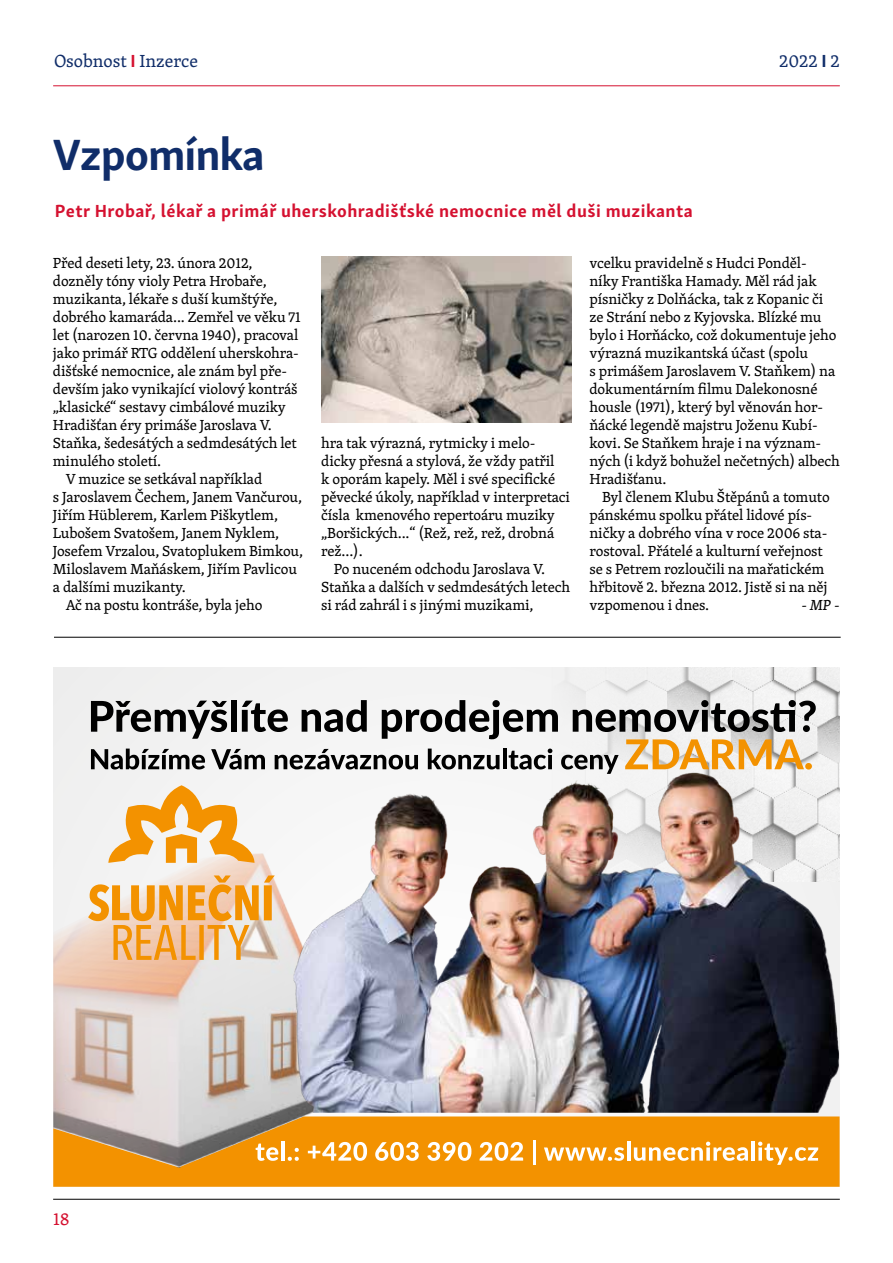
<style>
.page{position:relative;width:893px;height:1263px;background:#fff}
.page>*{position:absolute;margin:0;border:0;box-sizing:border-box;transform-origin:0 0}
.t1{font:700 45px "Skolar Sans Latn";letter-spacing:-.025em;color:#102d69}
.t2{font:700 18px "Skolar Sans Latn";letter-spacing:.025em;color:#d51130}
.t3{font:18px "Skolar Latin";color:#102d69}
.t4{font:600 18px "Skolar Latin";color:#102d69}
.t5{font:18px "Skolar Latin";color:#d51130}
.t6{font:15px/18px "Skolar Latin";letter-spacing:-.01em;color:#000}
.t7{font:italic 15px "Skolar Latin";color:#000}
.s1{font-family:"Skolar Sans Latn";font-weight:700;color:#d51130}
.s2{font-family:"Skolar Sans Latn";font-weight:700}
</style>
<div class="page">
<hr style="left:53px;top:86px;width:787px;height:1px;background:#d51130">
<hr style="left:53px;top:1199px;width:787px;height:1px;background:#000">
<hr style="left:54px;top:637px;width:787px;height:1px;background:#000">
<div style="left:53px;top:668px;width:787px;height:519px;background:#f2f2f2"></div>
<img style="left:415px;top:668px;width:425px;height:191px">
<div style="left:53px;top:1116px;width:787px;height:71px;background:#f39200"></div>
<svg style="left:322px;top:1142px;width:45px;height:19px"></svg>
<svg style="left:375px;top:1142px;width:44px;height:19px"></svg>
<svg style="left:427px;top:1142px;width:44px;height:19px"></svg>
<svg style="left:480px;top:1142px;width:43px;height:19px"></svg>
<hr style="left:533px;top:1141px;width:3px;height:24px;background:#fff">
<svg style="left:544px;top:1147px;width:80px;height:14px"></svg>
<hr style="left:627px;top:1141px;width:3px;height:19px;background:#fff">
<svg style="left:634px;top:1141px;width:114px;height:20px"></svg>
<hr style="left:751px;top:1141px;width:4px;height:19px;background:#fff">
<svg style="left:758px;top:1141px;width:60px;height:24px"></svg>
<svg style="left:91px;top:701px;width:136px;height:38px"></svg>
<div style="left:231px;top:700px;width:6px;height:32px;background:#000"></div>
<svg style="left:242px;top:701px;width:46px;height:31px"></svg>
<svg style="left:302px;top:700px;width:65px;height:32px"></svg>
<svg style="left:382px;top:700px;width:176px;height:39px"></svg>
<svg style="left:573px;top:700px;width:243px;height:32px"></svg>
<svg style="left:91px;top:748px;width:114px;height:21px"></svg>
<svg style="left:211px;top:749px;width:54px;height:20px"></svg>
<svg style="left:275px;top:749px;width:143px;height:20px"></svg>
<svg style="left:428px;top:748px;width:71px;height:21px"></svg>
<hr style="left:503px;top:748px;width:4px;height:21px;background:#000">
<svg style="left:509px;top:748px;width:43px;height:21px"></svg>
<svg style="left:561px;top:755px;width:58px;height:17px"></svg>
<svg style="left:625px;top:739px;width:187px;height:30px"></svg>
<img style="left:53px;top:882px;width:269px;height:287px">
<svg style="left:88px;top:785px;width:187px;height:175px"></svg>
<img style="left:293px;top:772px;width:546px;height:341px">
<img style="left:321px;top:256px;width:251px;height:167px">
<p class="t3" style="left:54px;top:47px;width:146px">Osobnost <span class="s1">I</span> Inzerce</p>
<p class="t4" style="left:779px;top:47px;width:62px">2022 <span class="s2">I</span> 2</p>
<h1 class="t1" style="left:53px;top:118px;width:213px">Vzpomínka</h1>
<p class="t2" style="left:55px;top:197px;width:640px">Petr Hrobař, lékař a primář uherskohradišťské nemocnice měl duši muzikanta</p>
<p class="t6" style="left:53px;top:253px;width:201px">Před deseti lety, 23. února 2012,</p>
<p class="t6" style="left:53px;top:271px;width:215px">dozněly tóny violy Petra Hrobaře,</p>
<p class="t6" style="left:53px;top:289px;width:226px">muzikanta, lékaře s duší kumštýře,</p>
<p class="t6" style="left:53px;top:307px;width:249px">dobrého kamaráda... Zemřel ve věku 71</p>
<p class="t6" style="left:53px;top:325px;width:247px">let (narozen 10. června 1940), pracoval</p>
<p class="t6" style="left:53px;top:343px;width:247px">jako primář RTG oddělení uherskohra-</p>
<p class="t6" style="left:53px;top:361px;width:236px">dišťské nemocnice, ale znám byl pře-</p>
<p class="t6" style="left:53px;top:379px;width:246px">devším jako vynikající violový kontráš</p>
<p class="t6" style="left:53px;top:397px;width:234px">„klasické“ sestavy cimbálové muziky</p>
<p class="t6" style="left:53px;top:415px;width:221px">Hradišťan éry primáše Jaroslava V.</p>
<p class="t6" style="left:53px;top:433px;width:245px">Staňka, šedesátých a sedmdesátých let</p>
<p class="t6" style="left:53px;top:451px;width:110px">minulého století.</p>
<p class="t6" style="left:66px;top:469px;width:198px">V muzice se setkával například</p>
<p class="t6" style="left:53px;top:487px;width:251px">s Jaroslavem Čechem, Janem Vančurou,</p>
<p class="t6" style="left:53px;top:505px;width:227px">Jiřím Hüblerem, Karlem Piškytlem,</p>
<p class="t6" style="left:53px;top:523px;width:228px">Lubošem Svatošem, Janem Nyklem,</p>
<p class="t6" style="left:53px;top:541px;width:252px">Josefem Vrzalou, Svatoplukem Bimkou,</p>
<p class="t6" style="left:53px;top:559px;width:246px">Miloslavem Maňáskem, Jiřím Pavlicou</p>
<p class="t6" style="left:53px;top:577px;width:134px">a dalšími muzikanty.</p>
<p class="t6" style="left:66px;top:595px;width:198px">Ač na postu kontráše, byla jeho</p>
<p class="t6" style="left:321px;top:433px;width:216px">hra tak výrazná, rytmicky i melo-</p>
<p class="t6" style="left:321px;top:451px;width:235px">dicky přesná a stylová, že vždy patřil</p>
<p class="t6" style="left:321px;top:469px;width:235px">k oporám kapely. Měl i své specifické</p>
<p class="t6" style="left:321px;top:487px;width:250px">pěvecké úkoly, například v interpretaci</p>
<p class="t6" style="left:321px;top:505px;width:235px">čísla kmenového repertoáru muziky</p>
<p class="t6" style="left:321px;top:523px;width:235px">„Boršických...“ (Rež, rež, rež, drobná</p>
<p class="t6" style="left:321px;top:541px;width:43px">rež...).</p>
<p class="t6" style="left:334px;top:559px;width:213px">Po nuceném odchodu Jaroslava V.</p>
<p class="t6" style="left:321px;top:577px;width:250px">Staňka a dalších v sedmdesátých letech</p>
<p class="t6" style="left:321px;top:595px;width:214px">si rád zahrál i s jinými muzikami,</p>
<p class="t6" style="left:589px;top:253px;width:252px">vcelku pravidelně s Hudci Ponděl-<br>níky Františka Hamady. Měl rád jak písničky z Dolňácka, tak z Kopanic či ze Strání nebo z Kyjovska. Blízké mu bylo i Horňácko, což dokumentuje jeho výrazná muzikantská účast (spolu<br>s primášem Jaroslavem V. Staňkem) na dokumentárním filmu Dalekonosné housle (1971), který byl věnován hor&shy;ňácké legendě majstru Joženu Kubí&shy;kovi. Se Staňkem hraje i na význam&shy;ných (i když bohužel nečetných) albech Hradišťanu.</p>
<p class="t6" style="left:589px;top:487px;width:242px;text-indent:13px">Byl členem Klubu Štěpánů a tomuto pánskému spolku přátel lidové pís&shy;ničky a dobrého vína v roce 2006 sta&shy;rostoval. Přátelé a kulturní veřejnost se s Petrem rozloučili na mařatickém hřbitově 2. března 2012. Jistě si na něj vzpomenou i dnes.</p>
<p class="t7" style="left:801px;top:594px;width:40px">- MP -</p>
<p class="t5" style="left:53px;top:1206px;width:18px">18</p>
</div>
